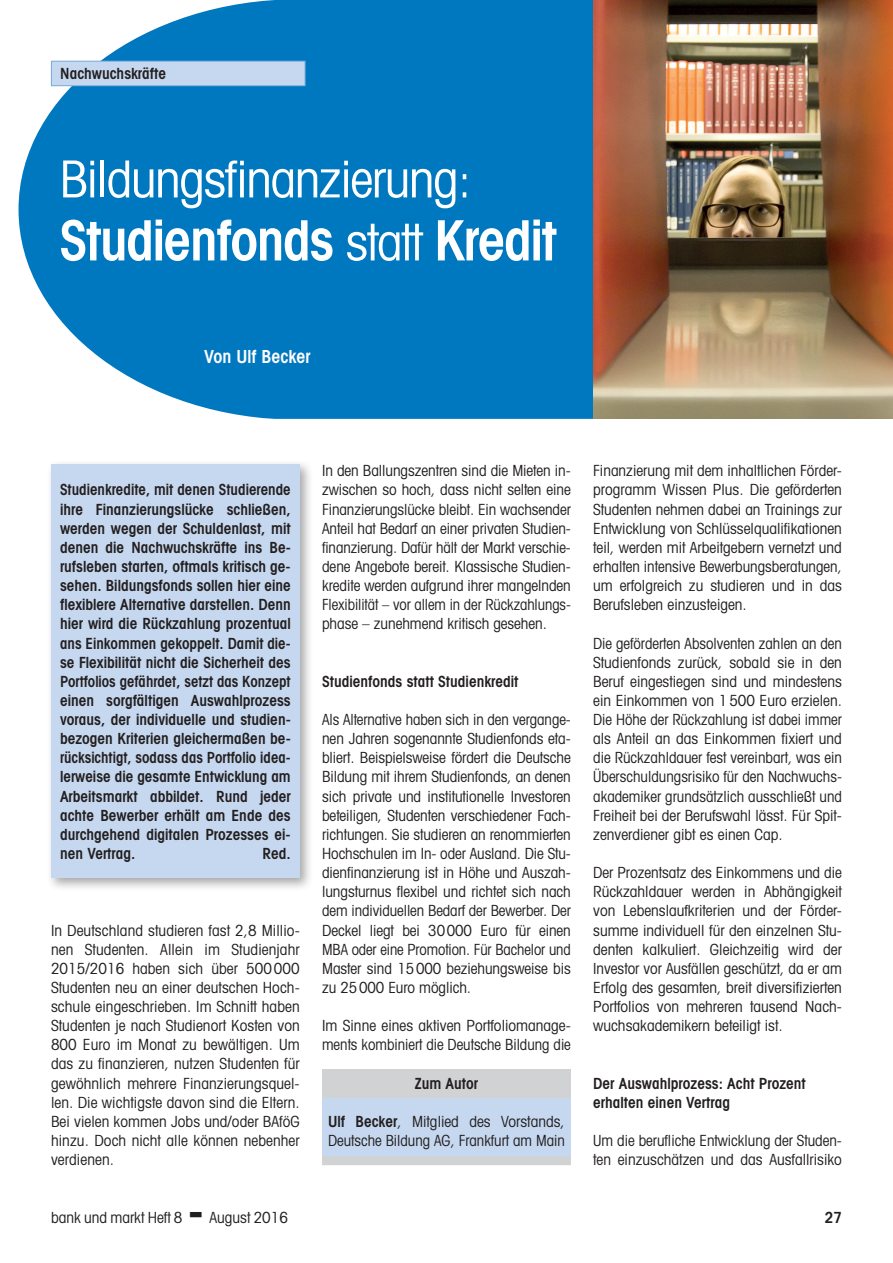
<style>
.page{position:relative;width:893px;height:1263px;background:#fff}
.page>*{position:absolute;margin:0;border:0;box-sizing:border-box;transform-origin:0 0}
.t1{font:600 condensed 55.5px "Avant Garde";letter-spacing:-.025em;color:#fff}
.t2{font:condensed 51px/60px "Avant Garde";letter-spacing:-.025em;color:#fff}
.t3{font:600 condensed 18px "Avant Garde";color:#fff}
.t4{font:condensed 15.3px/19.2px "Avant Garde";color:#231f20;text-align:justify}
.t5{font:600 condensed 15.3px/19.2px "Avant Garde";color:#231f20}
.s1{font-weight:400;font-size:51px}
.s2{font-weight:600;font-size:55.5px}
.s3{font-weight:600}
</style>
<div class="page">
<svg style="left:19px;top:0;width:574px;height:419px;fill:#0078c0"></svg>
<div style="left:51px;top:61px;width:254px;height:25px;background:#c6d8ef"></div>
<div style="left:51px;top:61px;width:254px;height:25px;border:1px solid #7aabdb"></div>
<img style="left:593px;top:0;width:300px;height:419px">
<div style="left:46px;top:460px;width:267px;height:432px;background:#231f20;opacity:.4"></div>
<div style="left:51px;top:465px;width:249px;height:413px;background:#c6d8ef"></div>
<div style="left:322px;top:1092px;width:249px;height:68px;background:#c6d8ef"></div>
<div style="left:322px;top:1069px;width:249px;height:29px;background:#d1d2d4"></div>
<div style="left:322px;top:1156px;width:249px;height:9px;background:#d1d2d4"></div>
<p class="t5" style="left:60px;top:64px;width:107px">Nachwuchskräfte</p>
<h2 class="t2" style="left:60px;top:148px;width:414px">Bildungsfinanzierung:</h2>
<h1 class="t1" style="left:60px;top:207px;width:499px">Studienfonds <span class="s1">statt</span> Kredit</h1>
<h2 class="t2" style="left:90px;top:155px;width:412px"><span class="s2">Frauen</span> im Banking – die <span class="s2">Quote</span> kommt</h2>
<p class="t3" style="left:164px;top:339px;width:150px">Von Jörg Wittenberg</p>
<p class="t3" style="left:204px;top:345px;width:108px">Von Ulf Becker</p>
<p class="t5" style="left:60px;top:480px;width:232px;text-align:justify">Studienkredite, mit denen Studierende ihre Finanzierungslücke schließen, werden wegen der Schuldenlast, mit denen die Nachwuchskräfte ins Be&shy;rufsleben starten, oftmals kritisch ge&shy;sehen. Bildungsfonds sollen hier eine flexiblere Alternative darstellen. Denn hier wird die Rückzahlung prozentual ans Einkommen gekoppelt. Damit die&shy;se Flexibilität nicht die Sicherheit des Portfolios gefährdet, setzt das Konzept einen sorgfältigen Auswahlprozess voraus, der individuelle und studien&shy;bezogen Kriterien gleichermaßen be&shy;rücksichtigt, sodass das Portfolio idea&shy;lerweise die gesamte Entwicklung am Arbeitsmarkt abbildet. Rund jeder achte Bewerber erhält am Ende des durchgehend digitalen Prozesses ei&shy;nen Vertrag.</p>
<p class="t5" style="left:263px;top:844px;width:30px">Red.</p>
<p class="t4" style="left:51px;top:920px;width:250px">In Deutschland studieren fast 2,8 Millio&shy;nen Studenten. Allein im Studienjahr 2015/2016 haben sich über 500000<br>Studenten neu an einer deutschen Hoch&shy;schule eingeschrieben. Im Schnitt haben Studenten je nach Studienort Kosten von 800 Euro im Monat zu bewältigen. Um das zu finanzieren, nutzen Studenten für gewöhnlich mehrere Finanzierungsquel&shy;len. Die wichtigste davon sind die Eltern.<br>Bei vielen kommen Jobs und/oder BAföG hinzu. Doch nicht alle können nebenher verdienen.</p>
<p class="t4" style="left:322px;top:461px;width:250px">In den Ballungszentren sind die Mieten in&shy;zwischen so hoch, dass nicht selten eine Finanzierungslücke bleibt. Ein wachsender Anteil hat Bedarf an einer privaten Studien&shy;finanzierung. Dafür hält der Markt verschie&shy;dene Angebote bereit. Klassische Studien&shy;kredite werden aufgrund ihrer mangelnden Flexibilität – vor allem in der Rückzahlungs&shy;phase – zunehmend kritisch gesehen.</p>
<p class="t5" style="left:322px;top:671px;width:198px">Studienfonds statt Studienkredit</p>
<p class="t4" style="left:322px;top:710px;width:250px">Als Alternative haben sich in den vergange&shy;nen Jahren sogenannte Studienfonds eta&shy;bliert. Beispielsweise fördert die Deutsche Bildung mit ihrem Studienfonds, an denen sich private und institutionelle Investoren beteiligen, Studenten verschiedener Fach&shy;richtungen. Sie studieren an renommierten Hochschulen im In- oder Ausland. Die Stu&shy;dienfinanzierung ist in Höhe und Auszah&shy;lungsturnus flexibel und richtet sich nach dem individuellen Bedarf der Bewerber. Der Deckel liegt bei 30000 Euro für einen MBA oder eine Promotion. Für Bachelor und Master sind 15000 beziehungsweise bis zu 25000 Euro möglich.</p>
<p class="t4" style="left:322px;top:1016px;width:250px">Im Sinne eines aktiven Portfoliomanage&shy;ments kombiniert die Deutsche Bildung die</p>
<p class="t5" style="left:415px;top:1073px;width:65px">Zum Autor</p>
<p class="t4" style="left:328px;top:1111px;width:238px"><span class="s3">Ulf Becker</span>, Mitglied des Vorstands,<br>Deutsche Bildung AG, Frankfurt am Main</p>
<p class="t4" style="left:593px;top:461px;width:250px">Finanzierung mit dem inhaltlichen Förder&shy;programm Wissen Plus. Die geförderten Studenten nehmen dabei an Trainings zur Entwicklung von Schlüsselqualifikationen teil, werden mit Arbeitgebern vernetzt und erhalten intensive Bewerbungsberatungen, um erfolgreich zu studieren und in das Berufsleben einzusteigen.</p>
<p class="t4" style="left:593px;top:633px;width:250px">Die geförderten Absolventen zahlen an den Studienfonds zurück, sobald sie in den Beruf eingestiegen sind und mindestens ein Einkommen von 1500 Euro erzielen.<br>Die Höhe der Rückzahlung ist dabei immer als Anteil an das Einkommen fixiert und die Rückzahldauer fest vereinbart, was ein Überschuldungsrisiko für den Nachwuchs&shy;akademiker grundsätzlich ausschließt und Freiheit bei der Berufswahl lässt. Für Spit&shy;zenverdiener gibt es einen Cap.</p>
<p class="t4" style="left:593px;top:863px;width:250px">Der Prozentsatz des Einkommens und die Rückzahldauer werden in Abhängigkeit von Lebenslaufkriterien und der Förder&shy;summe individuell für den einzelnen Stu&shy;denten kalkuliert. Gleichzeitig wird der Investor vor Ausfällen geschützt, da er am Erfolg des gesamten, breit diversifizierten Portfolios von mehreren tausend Nach&shy;wuchsakademikern beteiligt ist.</p>
<p class="t5" style="left:593px;top:1073px;width:214px">Der Auswahlprozess: Acht Prozent erhalten einen Vertrag</p>
<p class="t4" style="left:593px;top:1130px;width:250px">Um die berufliche Entwicklung der Studen&shy;ten einzuschätzen und das Ausfallrisiko</p>
<p class="t4" style="left:51px;top:1207px;width:133px">bank und markt Heft 8</p>
<p class="t4" style="left:209px;top:1207px;width:80px">August 2016</p>
<p class="t5" style="left:825px;top:1207px;width:19px">27</p>
</div>
